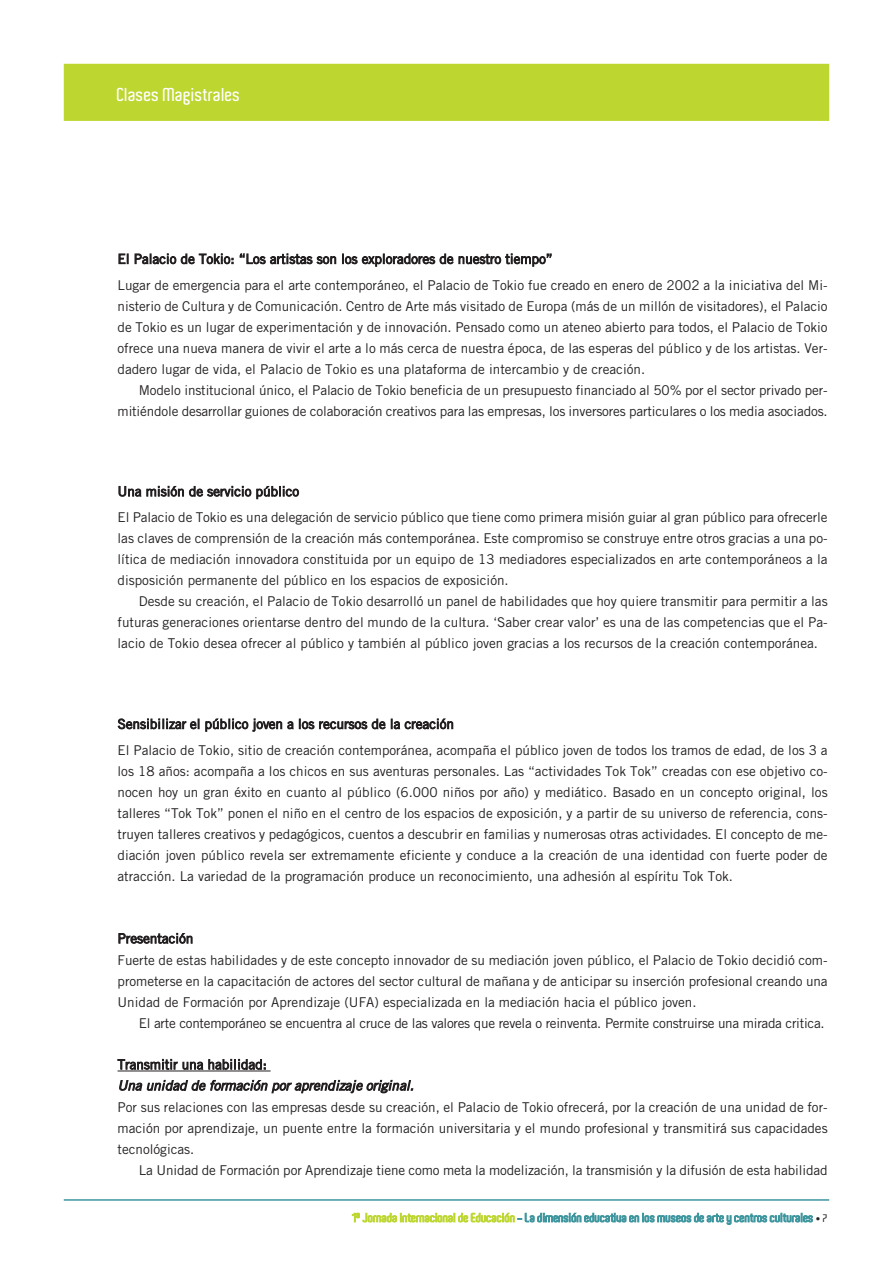
<style>
.page{position:relative;width:893px;height:1263px;background:#fff}
.page>*{position:absolute;margin:0;border:0;box-sizing:border-box;transform-origin:0 0}
.t1{font:600 18px "Aldo";color:#fff}
.t2{font:13.5px/21px "Trade Gothic";color:#231f20;text-align:justify}
.t3{font:13.5px "Trade Gothic";letter-spacing:-.02em;color:#231f20}
.t4{font:italic 13.5px "Trade Gothic";color:#231f20}
.t5{font:600 12px "Aldo";color:#3d959e}
.s1{color:#bed630}
.s2{font-family:"Trade Gothic";font-weight:400;font-size:9px;color:#231f20}
.s3{font-size:10.5px;color:#231f20}
</style>
<div class="page">
<hr style="left:118px;top:1071px;width:153px;height:1px;background:#231f20">
<div style="left:64px;top:64px;width:765px;height:57px;background:#bed630"></div>
<hr style="left:64px;top:1199px;width:765px;height:2px;background:#3d959e">
<h1 class="t1" style="left:117px;top:84px;width:125px">Clases Magistrales</h1>
<p class="t2" style="left:118px;top:246px;width:712px;line-height:25.8px">El Palacio de Tokio: “Los artistas son los exploradores de nuestro tiempo”<br>Lugar de emergencia para el arte contemporáneo, el Palacio de Tokio fue creado en enero de 2002 a la iniciativa del Mi-</p>
<p class="t2" style="left:118px;top:295px;width:712px">nisterio de Cultura y de Comunicación. Centro de Arte más visitado de Europa (más de un millón de visitadores), el Palacio de Tokio es un lugar de experimentación y de innovación. Pensado como un ateneo abierto para todos, el Palacio de Tokio ofrece una nueva manera de vivir el arte a lo más cerca de nuestra época, de las esperas del público y de los artistas. Ver&shy;dadero lugar de vida, el Palacio de Tokio es una plataforma de intercambio y de creación.</p>
<p class="t2" style="left:118px;top:379px;width:712px;text-align:right">Modelo institucional único, el Palacio de Tokio beneficia de un presupuesto financiado al 50% por el sector privado per&shy;mitiéndole desarrollar guiones de colaboración creativos para las empresas, los inversores particulares o los media asociados.</p>
<p class="t2" style="left:118px;top:478px;width:712px;line-height:25.8px">Una misión de servicio público<br>El Palacio de Tokio es una delegación de servicio público que tiene como primera misión guiar al gran público para ofrecerle</p>
<p class="t2" style="left:118px;top:528px;width:712px">las claves de comprensión de la creación más contemporánea. Este compromiso se construye entre otros gracias a una po&shy;lítica de mediación innovadora constituida por un equipo de 13 mediadores especializados en arte contemporáneos a la disposición permanente del público en los espacios de exposición.</p>
<p class="t2" style="left:118px;top:591px;width:712px;text-indent:21px">Desde su creación, el Palacio de Tokio desarrolló un panel de habilidades que hoy quiere transmitir para permitir a las futuras generaciones orientarse dentro del mundo de la cultura. ‘Saber crear valor’ es una de las competencias que el Pa&shy;lacio de Tokio desea ofrecer al público y también al público joven gracias a los recursos de la creación contemporánea.</p>
<p class="t2" style="left:118px;top:711px;width:712px;line-height:25.8px">Sensibilizar el público joven a los recursos de la creación<br>El Palacio de Tokio, sitio de creación contemporánea, acompaña el público joven de todos los tramos de edad, de los 3 a</p>
<p class="t2" style="left:118px;top:760px;width:712px">los 18 años: acompaña a los chicos en sus aventuras personales. Las “actividades Tok Tok” creadas con ese objetivo co&shy;nocen hoy un gran éxito en cuanto al público (6.000 niños por año) y mediático. Basado en un concepto original, los talleres “Tok Tok” ponen el niño en el centro de los espacios de exposición, y a partir de su universo de referencia, cons&shy;truyen talleres creativos y pedagógicos, cuentos a descubrir en familias y numerosas otras actividades. El concepto de me&shy;diación joven público revela ser extremamente eficiente y conduce a la creación de una identidad con fuerte poder de atracción. La variedad de la programación produce un reconocimiento, una adhesión al espíritu Tok Tok.</p>
<p class="t2" style="left:118px;top:928px;width:712px;text-align:left">Presentación<br>Fuerte de estas habilidades y de este concepto innovador de su mediación joven público, el Palacio de Tokio decidió com&shy;prometerse en la capacitación de actores del sector cultural de mañana y de anticipar su inserción profesional creando una Unidad de Formación por Aprendizaje (UFA) especializada en la mediación hacia el público joven.</p>
<p class="t3" style="left:139px;top:1015px;width:687px">El arte contemporáneo se encuentra al cruce de las valores que revela o reinventa. Permite construirse una mirada critica.</p>
<p class="t2" style="left:118px;top:1054px;width:151px">Transmitir una habilidad:</p>
<p class="t4" style="left:118px;top:1077px;width:301px">Una unidad de formación por aprendizaje original.</p>
<p class="t2" style="left:118px;top:1096px;width:712px">Por sus relaciones con las empresas desde su creación, el Palacio de Tokio ofrecerá, por la creación de una unidad de for&shy;mación por aprendizaje, un puente entre la formación universitaria y el mundo profesional y transmitirá sus capacidades tecnológicas.</p>
<p class="t2" style="left:139px;top:1159px;width:690px">La Unidad de Formación por Aprendizaje tiene como meta la modelización, la transmisión y la difusión de esta habilidad</p>
<p class="t5" style="left:352px;top:1211px;width:477px"><span class="s1">1</span><sup>a</sup> <span class="s1">Jornada Internacional de Educación</span> - La dimensión educativa en los museos de arte y centros culturales <span class="s2">•</span> <span class="s3">7</span></p>
</div>
